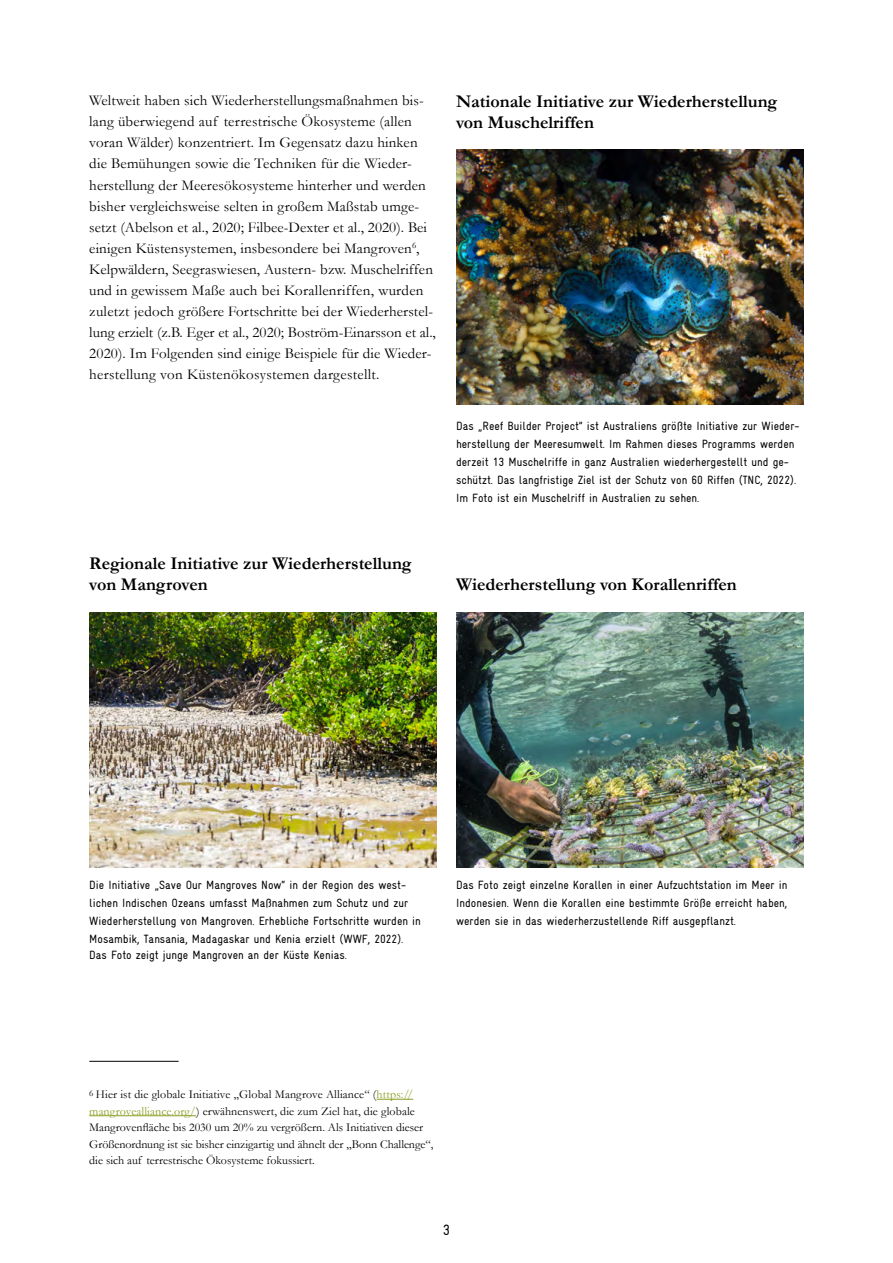
<style>
.page{position:relative;width:893px;height:1263px;background:#fff}
.page>*{position:absolute;margin:0;border:0;box-sizing:border-box;transform-origin:0 0}
.t1{font:700 18px/21px "Garamond";color:#000}
.t2{font:15px/21px "Garamond";letter-spacing:.01em;color:#000}
.t3{font:15px "Gravur Condensed";color:#000}
.t4{font:12px/18px "Gravur Condensed";color:#000}
.t5{font:12px/16.5px "Garamond";color:#000}
.s1{color:#8b9c22}
</style>
<div class="page">
<img style="left:456px;top:612px;width:348px;height:255px">
<hr style="left:377px;top:1099px;width:36px;height:1px;background:#8b9c22">
<hr style="left:89px;top:1115px;width:107px;height:1px;background:#8b9c22">
<hr style="left:89px;top:1061px;width:90px;height:1px;background:#000">
<img style="left:89px;top:612px;width:348px;height:255px">
<img style="left:456px;top:150px;width:348px;height:255px">
<p class="t2" style="left:89px;top:90px;width:348px">Weltweit haben sich Wiederherstellungsmaßnahmen bis&shy;lang überwiegend auf terrestrische Ökosysteme (allen voran Wälder) konzentriert. Im Gegensatz dazu hinken die Bemühungen sowie die Techniken für die Wieder&shy;herstellung der Meeresökosysteme hinterher und werden bisher vergleichsweise selten in großem Maßstab umge&shy;setzt (Abelson et al., 2020; Filbee-Dexter et al., 2020). Bei einigen Küstensystemen, insbesondere bei Mangroven<sup>6</sup>, Kelpwäldern, Seegraswiesen, Austern- bzw. Muschelriffen und in gewissem Maße auch bei Korallenriffen, wurden zuletzt jedoch größere Fortschritte bei der Wiederherstel&shy;lung erzielt (z.B. Eger et al., 2020; Boström-Einarsson et al., 2020). Im Folgenden sind einige Beispiele für die Wieder&shy;herstellung von Küstenökosystemen dargestellt.</p>
<h1 class="t1" style="left:456px;top:91px;width:323px">Nationale Initiative zur Wiederherstellung von Muschelriffen</h1>
<p class="t4" style="left:456px;top:416px;width:345px">Das „Reef Builder Project” ist Australiens größte Initiative zur Wieder&shy;herstellung der Meeresumwelt. Im Rahmen dieses Programms werden derzeit 13 Muschelriffe in ganz Australien wiederhergestellt und ge&shy;schützt. Das langfristige Ziel ist der Schutz von 60 Riffen (TNC, 2022).<br>Im Foto ist ein Muschelriff in Australien zu sehen.</p>
<h1 class="t1" style="left:89px;top:552px;width:324px">Regionale Initiative zur Wiederherstellung von Mangroven</h1>
<h1 class="t1" style="left:456px;top:573px;width:282px">Wiederherstellung von Korallenriffen</h1>
<p class="t4" style="left:89px;top:875px;width:333px">Die Initiative „Save Our Mangroves Now“ in der Region des west&shy;lichen Indischen Ozeans umfasst Maßnahmen zum Schutz und zur Wiederherstellung von Mangroven. Erhebliche Fortschritte wurden in Mosambik, Tansania, Madagaskar und Kenia erzielt (WWF, 2022).</p>
<p class="t4" style="left:89px;top:946px;width:259px">Das Foto zeigt junge Mangroven an der Küste Kenias.</p>
<p class="t4" style="left:456px;top:875px;width:333px;text-align:justify">Das Foto zeigt einzelne Korallen in einer Aufzuchtstation im Meer in Indonesien. Wenn die Korallen eine bestimmte Größe erreicht haben, werden sie in das wiederherzustellende Riff ausgepflanzt.</p>
<p class="t5" style="left:89px;top:1086px;width:346px"><sup>6</sup> Hier ist die globale Initiative „Global Mangrove Alliance“ (<span class="s1">https:// mangrovealliance.org/</span>) erwähnenswert, die zum Ziel hat, die globale Mangrovenfläche bis 2030 um 20% zu vergrößern. Als Initiativen dieser Größenordnung ist sie bisher einzigartig und ähnelt der „Bonn Challenge“, die sich auf terrestrische Ökosysteme fokussiert.</p>
<p class="t3" style="left:443px;top:1221px;width:9px">3</p>
</div>
